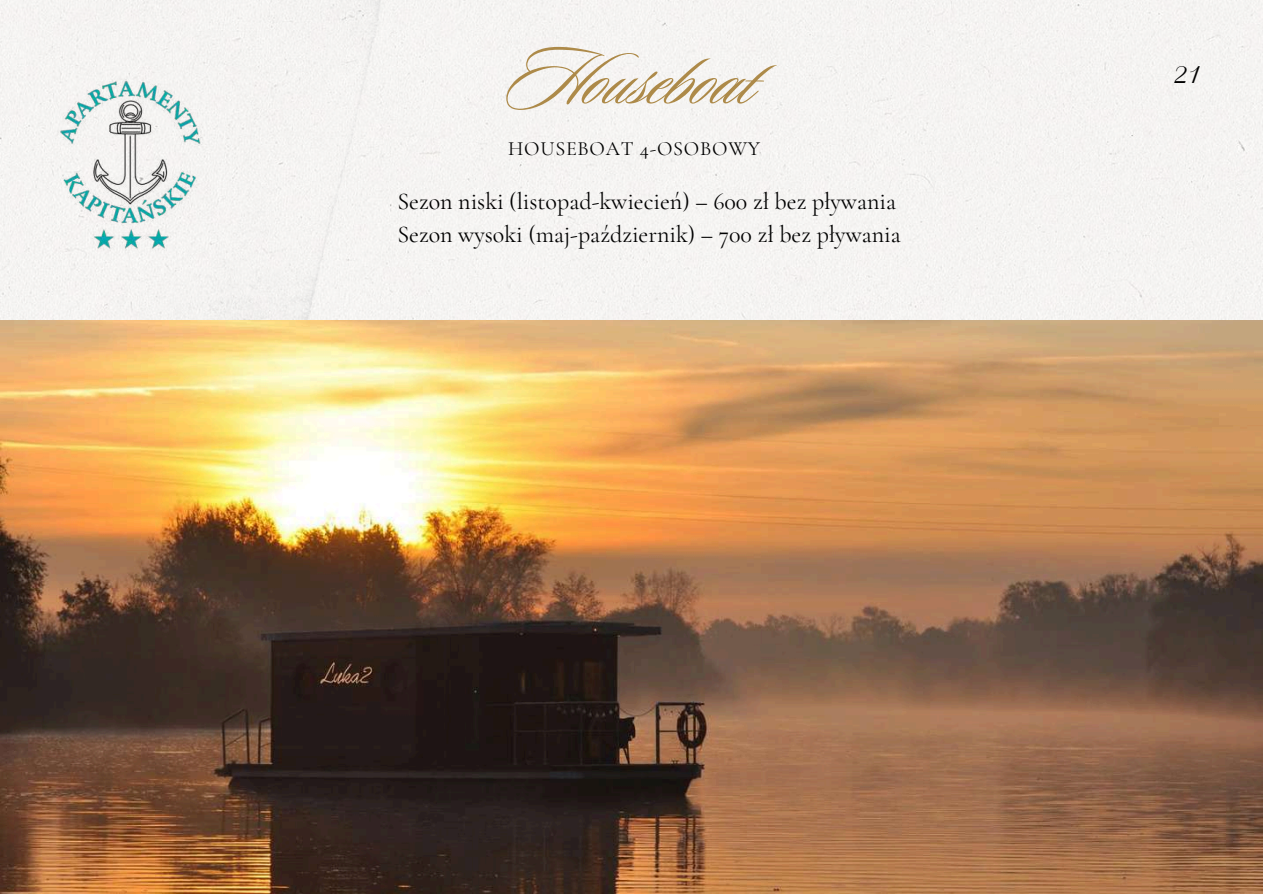
<style>
.page{position:relative;width:1263px;height:894px;background:#fff}
.page>*{position:absolute;margin:0;border:0;box-sizing:border-box;transform-origin:0 0}
.t1{font:83.85px "Sloop Script Pro";color:#ad8a49}
.t2{font:24px/32.7px "Cormorant Garamond";color:#000}
.t3{font:24px "Petit Formal Script";color:#000}
.t4{font:20.25px "Cormorant Garamond";letter-spacing:.04em;color:#000}
</style>
<div class="page">
<div style="left:427px;top:0;width:836px;height:320px;background:#f5f4f2"></div>
<div style="left:0;top:0;width:427px;height:320px;background:#f5f4f2"></div>
<svg style="left:557px;top:100px;width:41px;height:11px"></svg>
<svg style="left:667px;top:101px;width:41px;height:10px"></svg>
<img style="left:52px;top:72px;width:156px;height:184px">
<img style="left:0;top:320px;width:1263px;height:573px">
<h1 class="t1" style="left:504px;top:36px;width:253px">Houseboat</h1>
<p class="t4" style="left:508px;top:136px;width:254px">HOUSEBOAT 4-OSOBOWY</p>
<p class="t2" style="left:397px;top:185px;width:505px">Sezon niski (listopad-kwiecień) – 600 zł bez pływania<br>Sezon wysoki (maj-październik) – 700 zł bez pływania</p>
<p class="t3" style="left:1174px;top:59px;width:29px">21</p>
</div>
